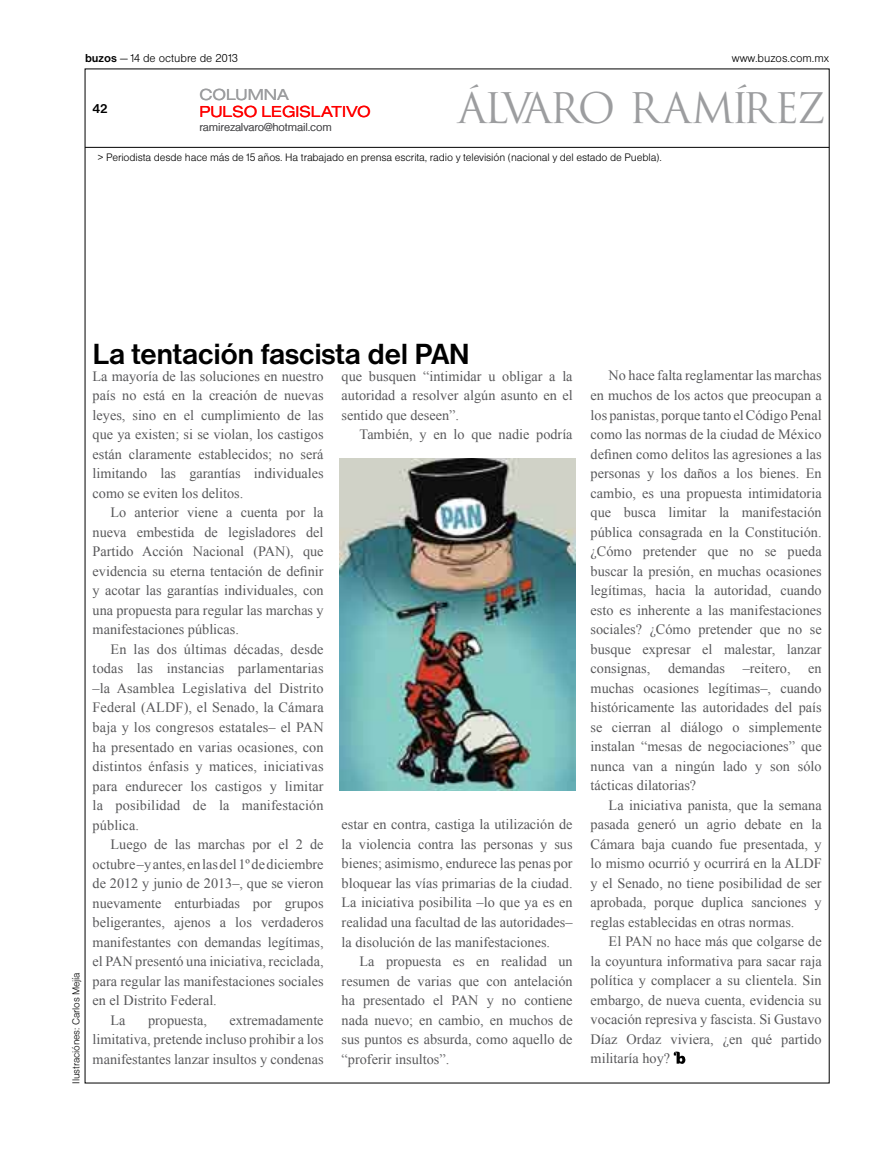
<style>
.page{position:relative;width:893px;height:1149px;background:#fff}
.page>*{position:absolute;margin:0;border:0;box-sizing:border-box;transform-origin:0 0}
.t1{font:41.1px "Trajan Pro";letter-spacing:-.06em;color:#9c9d9f}
.t2{font:700 30.3px "Nimbus San D";letter-spacing:-.02em;color:#000}
.t3{font:16.5px/16.8px "Nimbus San D Regu Exte";color:#f00}
.t4{font:14.25px/19.5px "Times New Roman";color:#58585a;text-align:justify}
.t5{font:700 13.5px "Nimbus San D";color:#000}
.t6{font:12px "Nimbus San D Ligh";color:#000}
.t7{font:12px "Nimbus San D Ligh";letter-spacing:-.01em;color:#58585a}
.t8{font:11.25px "Nimbus San D Ligh";letter-spacing:-.01em;color:#000}
.t9{font:10.5px "Nimbus San D Ligh";letter-spacing:-.01em;color:#000}
.s1{font-family:"Nimbus San D";font-weight:700}
.s2{color:#9c9d9f}
</style>
<div class="page">
<hr style="left:85px;top:147px;width:744px;height:1px;background:#000">
<svg style="left:674px;top:1051px;width:12px;height:12px"></svg>
<img style="left:339px;top:458px;width:236px;height:332px">
<p class="t6" style="left:85px;top:51px;width:154px"><span class="s1">buzos</span> — 14 de octubre de 2013</p>
<p class="t6" style="left:732px;top:51px;width:99px">www.buzos.com.mx</p>
<p class="t5" style="left:93px;top:101px;width:17px">42</p>
<p class="t3" style="left:199px;top:86px;width:171px"><span class="s2">COLUMNA<br></span>PULSO LEGISLATIVO</p>
<p class="t7" style="left:199px;top:120px;width:134px">ramirezalvaro@hotmail.com</p>
<p class="t1" style="left:458px;top:82px;width:369px">ÁLVARO RAMíREZ</p>
<p class="t8" style="left:98px;top:151px;width:565px">&gt; Periodista desde hace más de 15 años. Ha trabajado en prensa escrita, radio y televisión (nacional y del estado de Puebla).</p>
<p class="t9" style="left:70px;top:1083px;width:113px;rotate:-90deg">Ilustraciónes: Carlos Mejía</p>
<p class="t2" style="left:93px;top:337px;width:379px">La tentación fascista del PAN</p>
<p class="t4" style="left:93px;top:366px;width:233px">La mayoría de las soluciones en nuestro</p>
<p class="t4" style="left:93px;top:385px;width:232px">país no está en la creación de nuevas</p>
<p class="t4" style="left:93px;top:405px;width:233px">leyes, sino en el cumplimiento de las</p>
<p class="t4" style="left:93px;top:424px;width:232px">que ya existen; si se violan, los castigos</p>
<p class="t4" style="left:93px;top:444px;width:232px">están claramente establecidos; no será</p>
<p class="t4" style="left:93px;top:463px;width:233px">limitando las garantías individuales</p>
<p class="t4" style="left:93px;top:483px;width:152px">como se eviten los delitos.</p>
<p class="t4" style="left:111px;top:502px;width:214px">Lo anterior viene a cuenta por la</p>
<p class="t4" style="left:93px;top:522px;width:232px">nueva embestida de legisladores del</p>
<p class="t4" style="left:93px;top:541px;width:232px">Partido Acción Nacional (PAN), que</p>
<p class="t4" style="left:93px;top:561px;width:233px">evidencia su eterna tentación de definir</p>
<p class="t4" style="left:93px;top:580px;width:232px">y acotar las garantías individuales, con</p>
<p class="t4" style="left:93px;top:600px;width:232px">una propuesta para regular las marchas y</p>
<p class="t4" style="left:93px;top:619px;width:148px">manifestaciones públicas.</p>
<p class="t4" style="left:111px;top:639px;width:215px">En las dos últimas décadas, desde</p>
<p class="t4" style="left:93px;top:658px;width:233px">todas las instancias parlamentarias</p>
<p class="t4" style="left:93px;top:678px;width:233px">–la Asamblea Legislativa del Distrito</p>
<p class="t4" style="left:93px;top:697px;width:233px">Federal (ALDF), el Senado, la Cámara</p>
<p class="t4" style="left:93px;top:717px;width:233px">baja y los congresos estatales– el PAN</p>
<p class="t4" style="left:93px;top:736px;width:232px">ha presentado en varias ocasiones, con</p>
<p class="t4" style="left:93px;top:756px;width:233px">distintos énfasis y matices, iniciativas</p>
<p class="t4" style="left:93px;top:775px;width:233px">para endurecer los castigos y limitar</p>
<p class="t4" style="left:93px;top:795px;width:233px">la posibilidad de la manifestación</p>
<p class="t4" style="left:93px;top:814px;width:48px">pública.</p>
<p class="t4" style="left:111px;top:834px;width:215px">Luego de las marchas por el 2 de</p>
<p class="t4" style="left:93px;top:853px;width:233px">octubre –y antes, en las del 1º de diciembre</p>
<p class="t4" style="left:93px;top:873px;width:232px">de 2012 y junio de 2013–, que se vieron</p>
<p class="t4" style="left:93px;top:892px;width:233px">nuevamente enturbiadas por grupos</p>
<p class="t4" style="left:93px;top:912px;width:232px">beligerantes, ajenos a los verdaderos</p>
<p class="t4" style="left:93px;top:931px;width:233px">manifestantes con demandas legítimas,</p>
<p class="t4" style="left:93px;top:951px;width:233px">el PAN presentó una iniciativa, reciclada,</p>
<p class="t4" style="left:93px;top:970px;width:233px">para regular las manifestaciones sociales</p>
<p class="t4" style="left:93px;top:990px;width:126px">en el Distrito Federal.</p>
<p class="t4" style="left:111px;top:1009px;width:17px">La</p>
<p class="t4" style="left:148px;top:1009px;width:60px">propuesta,</p>
<p class="t4" style="left:93px;top:1009px;width:233px;text-indent:137px">extremadamente limitativa, pretende incluso prohibir a los manifestantes lanzar insultos y condenas</p>
<p class="t4" style="left:342px;top:366px;width:233px">que busquen “intimidar u obligar a la</p>
<p class="t4" style="left:342px;top:385px;width:232px">autoridad a resolver algún asunto en el</p>
<p class="t4" style="left:342px;top:405px;width:119px">sentido que deseen”.</p>
<p class="t4" style="left:360px;top:424px;width:215px">También, y en lo que nadie podría</p>
<p class="t4" style="left:342px;top:814px;width:233px">estar en contra, castiga la utilización de</p>
<p class="t4" style="left:342px;top:834px;width:232px">la violencia contra las personas y sus</p>
<p class="t4" style="left:342px;top:853px;width:232px">bienes; asimismo, endurece las penas por</p>
<p class="t4" style="left:342px;top:872px;width:233px">bloquear las vías primarias de la ciudad.</p>
<p class="t4" style="left:342px;top:892px;width:232px">La iniciativa posibilita –lo que ya es en</p>
<p class="t4" style="left:342px;top:911px;width:233px">realidad una facultad de las autoridades–</p>
<p class="t4" style="left:342px;top:931px;width:210px">la disolución de las manifestaciones.</p>
<p class="t4" style="left:360px;top:950px;width:214px">La propuesta es en realidad un</p>
<p class="t4" style="left:342px;top:970px;width:233px">resumen de varias que con antelación</p>
<p class="t4" style="left:342px;top:989px;width:233px">ha presentado el PAN y no contiene</p>
<p class="t4" style="left:342px;top:1009px;width:233px">nada nuevo; en cambio, en muchos de</p>
<p class="t4" style="left:342px;top:1028px;width:233px">sus puntos es absurda, como aquello de</p>
<p class="t4" style="left:342px;top:1048px;width:109px">“proferir insultos”.</p>
<p class="t4" style="left:609px;top:365px;width:214px">No hace falta reglamentar las marchas</p>
<p class="t4" style="left:591px;top:385px;width:233px">en muchos de los actos que preocupan a</p>
<p class="t4" style="left:591px;top:404px;width:233px">los panistas, porque tanto el Código Penal</p>
<p class="t4" style="left:591px;top:424px;width:233px">como las normas de la ciudad de México</p>
<p class="t4" style="left:591px;top:443px;width:233px">definen como delitos las agresiones a las</p>
<p class="t4" style="left:591px;top:463px;width:233px">personas y los daños a los bienes. En</p>
<p class="t4" style="left:591px;top:482px;width:233px">cambio, es una propuesta intimidatoria</p>
<p class="t4" style="left:591px;top:502px;width:233px">que busca limitar la manifestación</p>
<p class="t4" style="left:591px;top:521px;width:232px">pública consagrada en la Constitución.</p>
<p class="t4" style="left:591px;top:541px;width:232px">¿Cómo pretender que no se pueda</p>
<p class="t4" style="left:591px;top:560px;width:233px">buscar la presión, en muchas ocasiones</p>
<p class="t4" style="left:591px;top:580px;width:233px">legítimas, hacia la autoridad, cuando</p>
<p class="t4" style="left:591px;top:599px;width:233px">esto es inherente a las manifestaciones</p>
<p class="t4" style="left:591px;top:619px;width:232px">sociales? ¿Cómo pretender que no se</p>
<p class="t4" style="left:591px;top:638px;width:232px">busque expresar el malestar, lanzar</p>
<p class="t4" style="left:591px;top:658px;width:233px">consignas, demandas –reitero, en</p>
<p class="t4" style="left:591px;top:677px;width:232px">muchas ocasiones legítimas–, cuando</p>
<p class="t4" style="left:591px;top:697px;width:232px">históricamente las autoridades del país</p>
<p class="t4" style="left:591px;top:716px;width:233px">se cierran al diálogo o simplemente</p>
<p class="t4" style="left:591px;top:736px;width:233px">instalan “mesas de negociaciones” que</p>
<p class="t4" style="left:591px;top:755px;width:232px">nunca van a ningún lado y son sólo</p>
<p class="t4" style="left:591px;top:775px;width:107px">tácticas dilatorias?</p>
<p class="t4" style="left:609px;top:794px;width:215px">La iniciativa panista, que la semana</p>
<p class="t4" style="left:591px;top:814px;width:233px">pasada generó un agrio debate en la</p>
<p class="t4" style="left:591px;top:833px;width:232px">Cámara baja cuando fue presentada, y</p>
<p class="t4" style="left:591px;top:853px;width:232px">lo mismo ocurrió y ocurrirá en la ALDF</p>
<p class="t4" style="left:591px;top:872px;width:233px">y el Senado, no tiene posibilidad de ser</p>
<p class="t4" style="left:591px;top:892px;width:233px">aprobada, porque duplica sanciones y</p>
<p class="t4" style="left:591px;top:911px;width:205px">reglas establecidas en otras normas.</p>
<p class="t4" style="left:609px;top:931px;width:215px">El PAN no hace más que colgarse de</p>
<p class="t4" style="left:591px;top:950px;width:232px">la coyuntura informativa para sacar raja</p>
<p class="t4" style="left:591px;top:970px;width:232px">política y complacer a su clientela. Sin</p>
<p class="t4" style="left:591px;top:989px;width:232px">embargo, de nueva cuenta, evidencia su</p>
<p class="t4" style="left:591px;top:1009px;width:233px">vocación represiva y fascista. Si Gustavo</p>
<p class="t4" style="left:591px;top:1028px;width:233px">Díaz Ordaz viviera, ¿en qué partido</p>
<p class="t4" style="left:591px;top:1048px;width:81px">militaría hoy?</p>
</div>
